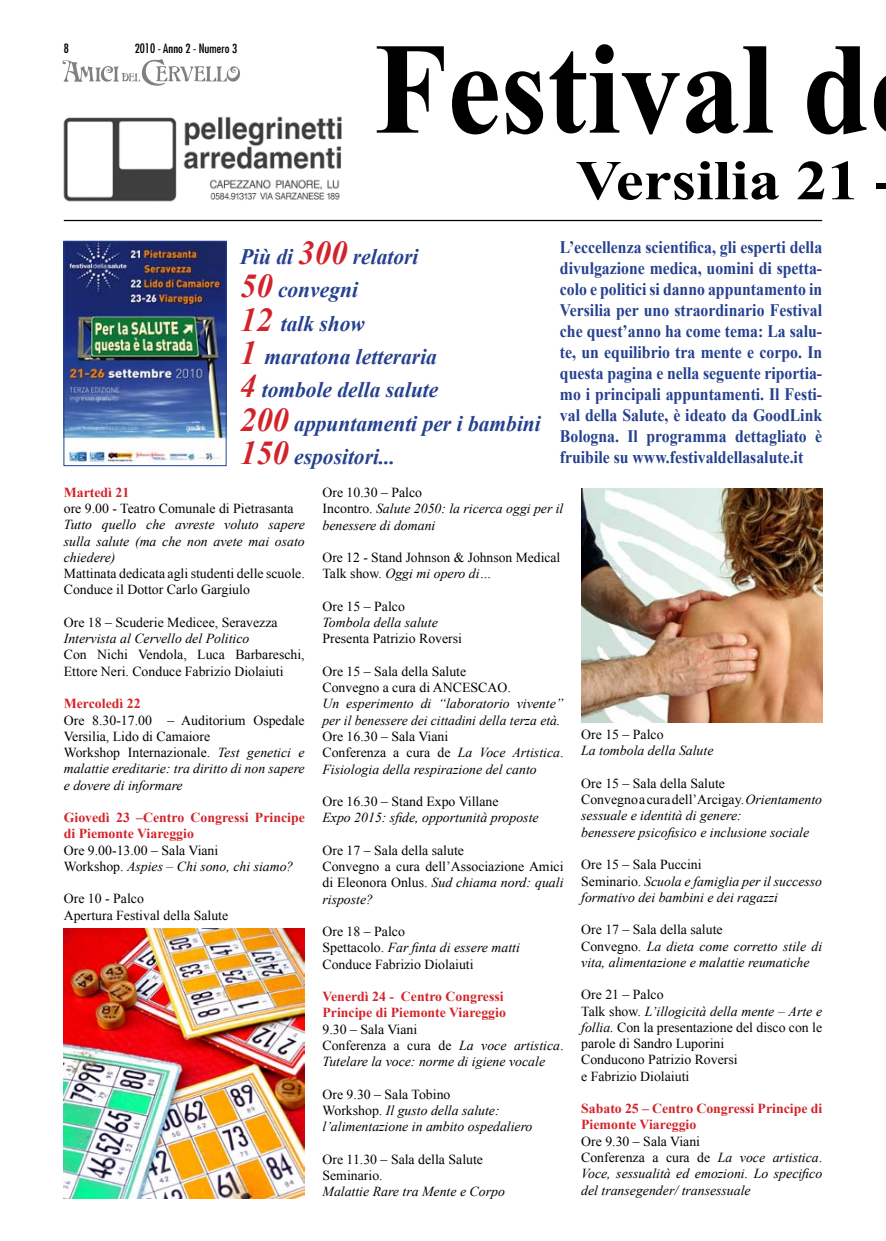
<style>
.page{position:relative;width:886px;height:1241px;background:#fff}
.page>*{position:absolute;margin:0;border:0;box-sizing:border-box;transform-origin:0 0}
.t1{font:700 130.38px "Times New Roman";color:#000;scale:.92 1}
.t2{font:700 56.25px "Times New Roman";color:#000;scale:1.12 1}
.t3{font:italic 700 22px/33.4px "Times New Roman";color:#25408f}
.t4{font:700 17.5px/21px "Times New Roman";color:#25408f;text-align:justify;scale:.9 1}
.t5{font:italic 13.75px/16.2px "Times New Roman";color:#000}
.t6{font:13.75px/16.2px "Times New Roman";color:#000}
.t7{font:700 13.75px/16.2px "Times New Roman";color:#d2232a}
.t8{font:condensed 12.5px "Futura";color:#000}
.s1{font-size:33.38px;color:#d2232a}
.s2{font-style:italic}
.s3{font-style:normal}
</style>
<div class="page">
<svg style="left:62px;top:59px;width:179px;height:27px"></svg>
<hr style="left:64px;top:220px;width:758px;height:1px;background:#000">
<img style="left:63px;top:117px;width:114px;height:85px">
<img style="left:209px;top:179px;width:131px;height:21px">
<img style="left:183px;top:116px;width:159px;height:54px">
<img style="left:581px;top:488px;width:241px;height:234px">
<img style="left:64px;top:928px;width:241px;height:270px">
<img style="left:66px;top:243px;width:158px;height:220px">
<div style="left:64px;top:241px;width:162px;height:224px;border:1px solid #25408f"></div>
<p class="t8" style="left:64px;top:41px;width:7px">8</p>
<p class="t8" style="left:135px;top:41px;width:104px">2010 - Anno 2 - Numero 3</p>
<h1 class="t1" style="left:374px;top:-1px;width:540px">Festival d</h1>
<h2 class="t2" style="left:576px;top:141px;width:287px">Versilia 21 -</h2>
<h3 class="t3" style="left:240px;top:239px;width:302px">Più di <span class="s1">300</span> relatori<br><span class="s1">50</span> convegni<br><span class="s1">12</span> talk show<br><span class="s1">1</span> maratona letteraria<br><span class="s1">4</span> tombole della salute<br><span class="s1">200</span> appuntamenti per i bambini<br><span class="s1">150</span> espositori...</h3>
<p class="t4" style="left:560px;top:236px;width:293px">L’eccellenza scientifica, gli esperti della divulgazione medica, uomini di spetta&shy;colo e politici si danno appuntamento in Versilia per uno straordinario Festival che quest’anno ha come tema: La salu&shy;te, un equilibrio tra mente e corpo. In questa pagina e nella seguente riportia&shy;mo i principali appuntamenti. Il Festi&shy;val della Salute, è ideato da GoodLink Bologna. Il programma dettagliato è fruibile su www.festivaldellasalute.it</p>
<p class="t7" style="left:64px;top:483px;width:67px">Martedì 21</p>
<p class="t6" style="left:64px;top:500px;width:231px">ore 9.00 - Teatro Comunale di Pietrasanta</p>
<p class="t5" style="left:64px;top:516px;width:242px;text-align:justify">Tutto quello che avreste voluto sapere sulla salute (ma che non avete mai osato chiedere)</p>
<p class="t6" style="left:64px;top:565px;width:243px">Mattinata dedicata agli studenti delle scuole.<br>Conduce il Dottor Carlo Gargiulo</p>
<p class="t6" style="left:64px;top:614px;width:215px">Ore 18 – Scuderie Medicee, Seravezza</p>
<p class="t5" style="left:64px;top:630px;width:187px">Intervista al Cervello del Politico</p>
<p class="t6" style="left:64px;top:646px;width:242px">Con Nichi Vendola, Luca Barbareschi,<br>Ettore Neri. Conduce Fabrizio Diolaiuti</p>
<p class="t7" style="left:64px;top:695px;width:78px">Mercoledì 22</p>
<p class="t6" style="left:64px;top:711px;width:242px">Ore 8.30-17.00 – Auditorium Ospedale Versilia, Lido di Camaiore<br>Workshop Internazionale. <span class="s2">Test genetici e malattie ereditarie: tra diritto di non sapere e dovere di informare</span></p>
<p class="t7" style="left:64px;top:808px;width:242px">Giovedì 23 –Centro Congressi Principe di Piemonte Viareggio</p>
<p class="t6" style="left:64px;top:841px;width:231px">Ore 9.00-13.00 – Sala Viani<br>Workshop. <span class="s2">Aspies – Chi sono, chi siamo?</span></p>
<p class="t6" style="left:64px;top:890px;width:166px">Ore 10 - Palco<br>Apertura Festival della Salute</p>
<p class="t5" style="left:322px;top:484px;width:242px"><span class="s3">Ore 10.30 – Palco<br>Incontro.</span> Salute 2050: la ricerca oggi per il benessere di domani</p>
<p class="t6" style="left:322px;top:549px;width:239px">Ore 12 - Stand Johnson &amp; Johnson Medical<br>Talk show. <span class="s2">Oggi mi opero di…</span></p>
<p class="t6" style="left:322px;top:598px;width:84px">Ore 15 – Palco</p>
<p class="t5" style="left:322px;top:614px;width:117px">Tombola della salute</p>
<p class="t6" style="left:322px;top:630px;width:141px">Presenta Patrizio Roversi</p>
<p class="t6" style="left:322px;top:663px;width:190px">Ore 15 – Sala della Salute<br>Convegno a cura di ANCESCAO.</p>
<p class="t5" style="left:322px;top:695px;width:242px">Un esperimento di “laboratorio vivente” per il benessere dei cittadini della terza età.</p>
<p class="t5" style="left:322px;top:727px;width:242px"><span class="s3">Ore 16.30 – Sala Viani<br>Conferenza a cura de</span> La Voce Artistica<span class="s3">.<br></span>Fisiologia della respirazione del canto</p>
<p class="t6" style="left:322px;top:793px;width:178px">Ore 16.30 – Stand Expo Villane</p>
<p class="t5" style="left:322px;top:809px;width:218px">Expo 2015: sfide, opportunità proposte</p>
<p class="t6" style="left:322px;top:841px;width:242px">Ore 17 – Sala della salute<br>Convegno a cura dell’Associazione Amici di Eleonora Onlus. <span class="s2">Sud chiama nord: quali risposte?</span></p>
<p class="t6" style="left:322px;top:923px;width:199px">Ore 18 – Palco<br>Spettacolo. <span class="s2">Far finta di essere matti<br></span>Conduce Fabrizio Diolaiuti</p>
<p class="t7" style="left:322px;top:987px;width:185px">Venerdì 24 - Centro Congressi<br>Principe di Piemonte Viareggio</p>
<p class="t5" style="left:322px;top:1020px;width:242px"><span class="s3">9.30 – Sala Viani<br>Conferenza a cura de</span> La voce artistica<span class="s3">.<br></span>Tutelare la voce: norme di igiene vocale</p>
<p class="t5" style="left:322px;top:1085px;width:211px"><span class="s3">Ore 9.30 – Sala Tobino<br>Workshop.</span> Il gusto della salute: l’alimentazione in ambito ospedaliero</p>
<p class="t6" style="left:322px;top:1150px;width:162px">Ore 11.30 – Sala della Salute<br>Seminario.</p>
<p class="t5" style="left:322px;top:1183px;width:184px">Malattie Rare tra Mente e Corpo</p>
<p class="t6" style="left:581px;top:726px;width:84px">Ore 15 – Palco</p>
<p class="t5" style="left:581px;top:742px;width:134px">La tombola della Salute</p>
<p class="t5" style="left:581px;top:774px;width:242px"><span class="s3">Ore 15 – Sala della Salute<br>Convegno a cura dell’Arcigay.</span> Orientamento sessuale e identità di genere:<br>benessere psicofisico e inclusione sociale</p>
<p class="t5" style="left:581px;top:856px;width:242px"><span class="s3">Ore 15 – Sala Puccini<br>Seminario.</span> Scuola e famiglia per il successo formativo dei bambini e dei ragazzi</p>
<p class="t5" style="left:581px;top:921px;width:242px"><span class="s3">Ore 17 – Sala della salute<br>Convegno.</span> La dieta come corretto stile di vita, alimentazione e malattie reumatiche</p>
<p class="t6" style="left:581px;top:986px;width:242px">Ore 21 – Palco<br>Talk show. <span class="s2">L’illogicità della mente – Arte e follia.</span> Con la presentazione del disco con le parole di Sandro Luporini<br>Conducono Patrizio Roversi<br>e Fabrizio Diolaiuti</p>
<p class="t7" style="left:581px;top:1099px;width:242px">Sabato 25 – Centro Congressi Principe di<br>Piemonte Viareggio</p>
<p class="t5" style="left:581px;top:1132px;width:242px"><span class="s3">Ore 9.30 – Sala Viani<br>Conferenza a cura de</span> La voce artistica<span class="s3">.<br></span>Voce, sessualità ed emozioni. Lo specifico del transegender/ transessuale</p>
</div>
